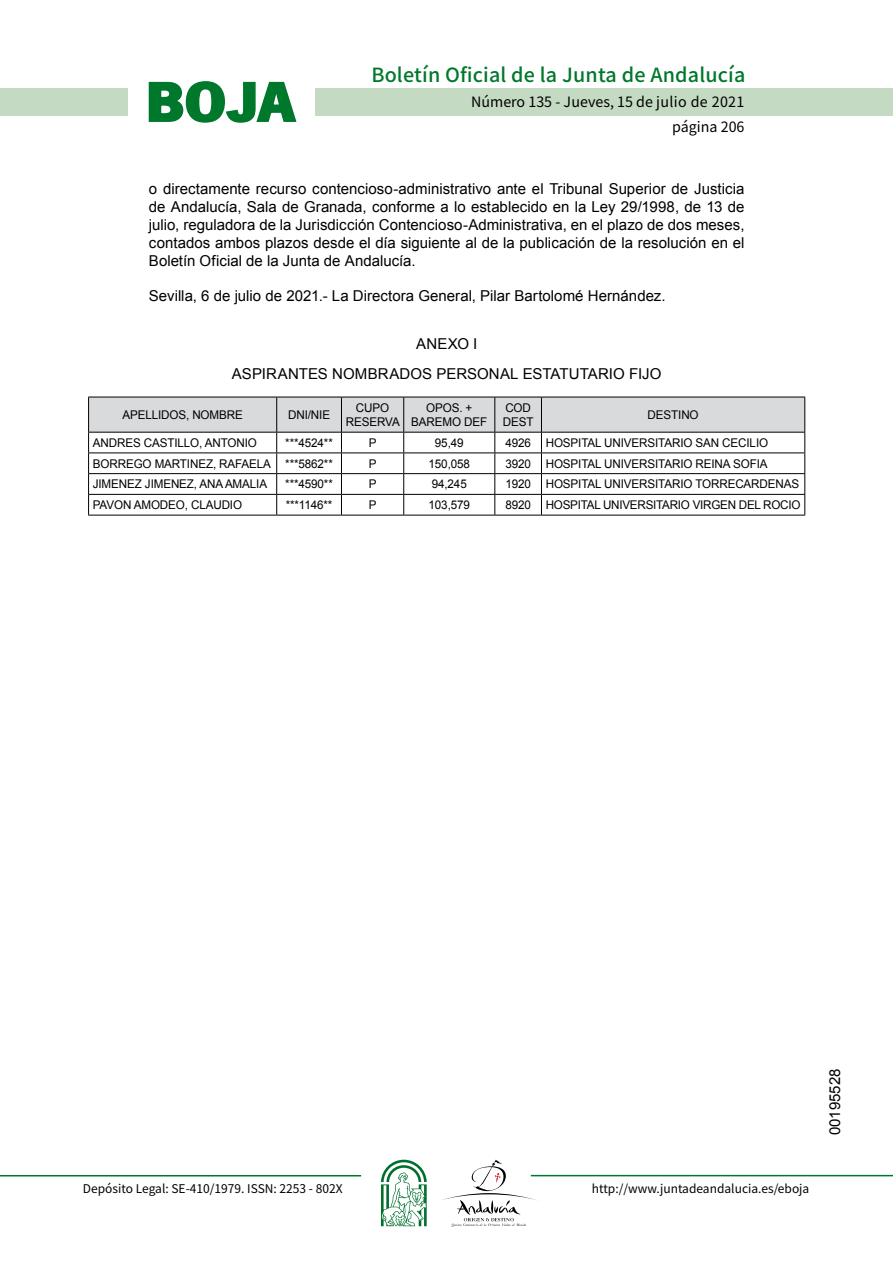
<style>
.page{position:relative;width:893px;height:1263px;background:#fff}
.page>*{position:absolute;margin:0;border:0;box-sizing:border-box;transform-origin:0 0}
.t1{font:700 57.75px "News Got T";color:#00782c;scale:1.14 1}
.t2{font:500 19.5px "Noto Sans HK";letter-spacing:.01em;color:#00782c}
.t3{font:15px/18px "Arial";color:#000;text-align:justify}
.t4{font:14.25px/24.5px "Noto Sans HK";color:#000;text-align:right}
.t5{font:12px/14.4px "Arial";letter-spacing:-.01em;color:#000;text-align:center}
.t6{font:12px "Noto Sans HK";color:#000}
</style>
<div class="page">
<div style="left:315px;top:88px;width:577px;height:28px;background:#c5dac3"></div>
<div style="left:0;top:88px;width:128px;height:28px;background:#c5dac3"></div>
<hr style="left:0;top:1175px;width:361px;height:2px;background:#00782c">
<hr style="left:531px;top:1175px;width:361px;height:1px;background:#00782c">
<svg style="left:148px;top:81px;width:149px;height:42px"></svg>
<svg style="left:442px;top:1160px;width:100px;height:67px"></svg>
<svg style="left:381px;top:1160px;width:45px;height:66px"></svg>
<svg style="left:88px;top:397px;width:717px;height:118px"></svg>
<hr style="left:88px;top:515px;width:189px;height:1px;background:#000">
<hr style="left:277px;top:515px;width:64px;height:1px;background:#000">
<hr style="left:341px;top:515px;width:63px;height:1px;background:#000">
<hr style="left:404px;top:515px;width:91px;height:1px;background:#000">
<hr style="left:495px;top:515px;width:46px;height:1px;background:#000">
<hr style="left:541px;top:515px;width:264px;height:1px;background:#000">
<h1 class="t1" style="left:145px;top:68px;width:133px">BOJA</h1>
<h2 class="t2" style="left:371px;top:64px;width:375px">Boletín Oficial de la Junta de Andalucía</h2>
<p class="t4" style="left:471px;top:90px;width:275px">Número 135 - Jueves, 15 de julio de 2021 página 206</p>
<p class="t3" style="left:149px;top:180px;width:597px">o directamente recurso contencioso-administrativo ante el Tribunal Superior de Justicia de Andalucía, Sala de Granada, conforme a lo establecido en la Ley 29/1998, de 13 de julio, reguladora de la Jurisdicción Contencioso-Administrativa, en el plazo de dos meses, contados ambos plazos desde el día siguiente al de la publicación de la resolución en el Boletín Oficial de la Junta de Andalucía.</p>
<p class="t3" style="left:149px;top:287px;width:518px">Sevilla, 6 de julio de 2021.- La Directora General, Pilar Bartolomé Hernández.</p>
<p class="t3" style="left:232px;top:328px;width:431px;line-height:30.8px;text-align:center">ANEXO I<br>ASPIRANTES NOMBRADOS PERSONAL ESTATUTARIO FIJO</p>
<p class="t5" style="left:122px;top:408px;width:122px">APELLIDOS, NOMBRE</p>
<p class="t5" style="left:288px;top:408px;width:43px">DNI/NIE</p>
<p class="t5" style="left:346px;top:400px;width:55px">CUPO<br>RESERVA</p>
<p class="t5" style="left:411px;top:400px;width:77px">OPOS. +<br>BAREMO DEF</p>
<p class="t5" style="left:503px;top:400px;width:32px;text-align:left">COD<br>DEST</p>
<p class="t5" style="left:647px;top:408px;width:53px">DESTINO</p>
<p class="t5" style="left:93px;top:436px;width:165px">ANDRES CASTILLO, ANTONIO</p>
<p class="t5" style="left:285px;top:436px;width:49px">***4524**</p>
<p class="t5" style="left:369px;top:436px;width:9px">P</p>
<p class="t5" style="left:435px;top:436px;width:30px">95,49</p>
<p class="t5" style="left:505px;top:436px;width:264px">4926 HOSPITAL UNIVERSITARIO SAN CECILIO</p>
<p class="t5" style="left:93px;top:456px;width:241px">BORREGO MARTINEZ, RAFAELA ***5862**</p>
<p class="t5" style="left:369px;top:456px;width:9px">P</p>
<p class="t5" style="left:428px;top:456px;width:43px">150,058</p>
<p class="t5" style="left:505px;top:456px;width:264px">3920 HOSPITAL UNIVERSITARIO REINA SOFIA</p>
<p class="t5" style="left:93px;top:477px;width:176px">JIMENEZ JIMENEZ, ANA AMALIA</p>
<p class="t5" style="left:285px;top:477px;width:49px">***4590**</p>
<p class="t5" style="left:369px;top:477px;width:9px">P</p>
<p class="t5" style="left:432px;top:477px;width:37px">94,245</p>
<p class="t5" style="left:505px;top:477px;width:295px">1920 HOSPITAL UNIVERSITARIO TORRECARDENAS</p>
<p class="t5" style="left:93px;top:498px;width:151px">PAVON AMODEO, CLAUDIO</p>
<p class="t5" style="left:286px;top:498px;width:48px">***1146**</p>
<p class="t5" style="left:369px;top:498px;width:9px">P</p>
<p class="t5" style="left:428px;top:498px;width:43px">103,579</p>
<p class="t5" style="left:505px;top:498px;width:297px">8920 HOSPITAL UNIVERSITARIO VIRGEN DEL ROCIO</p>
<p class="t6" style="left:83px;top:1181px;width:261px">Depósito Legal: SE-410/1979. ISSN: 2253 - 802X</p>
<p class="t6" style="left:592px;top:1181px;width:219px">http://www.juntadeandalucia.es/eboja</p>
<p class="t3" style="left:826px;top:1135px;width:68px;rotate:-90deg">00195528</p>
</div>
